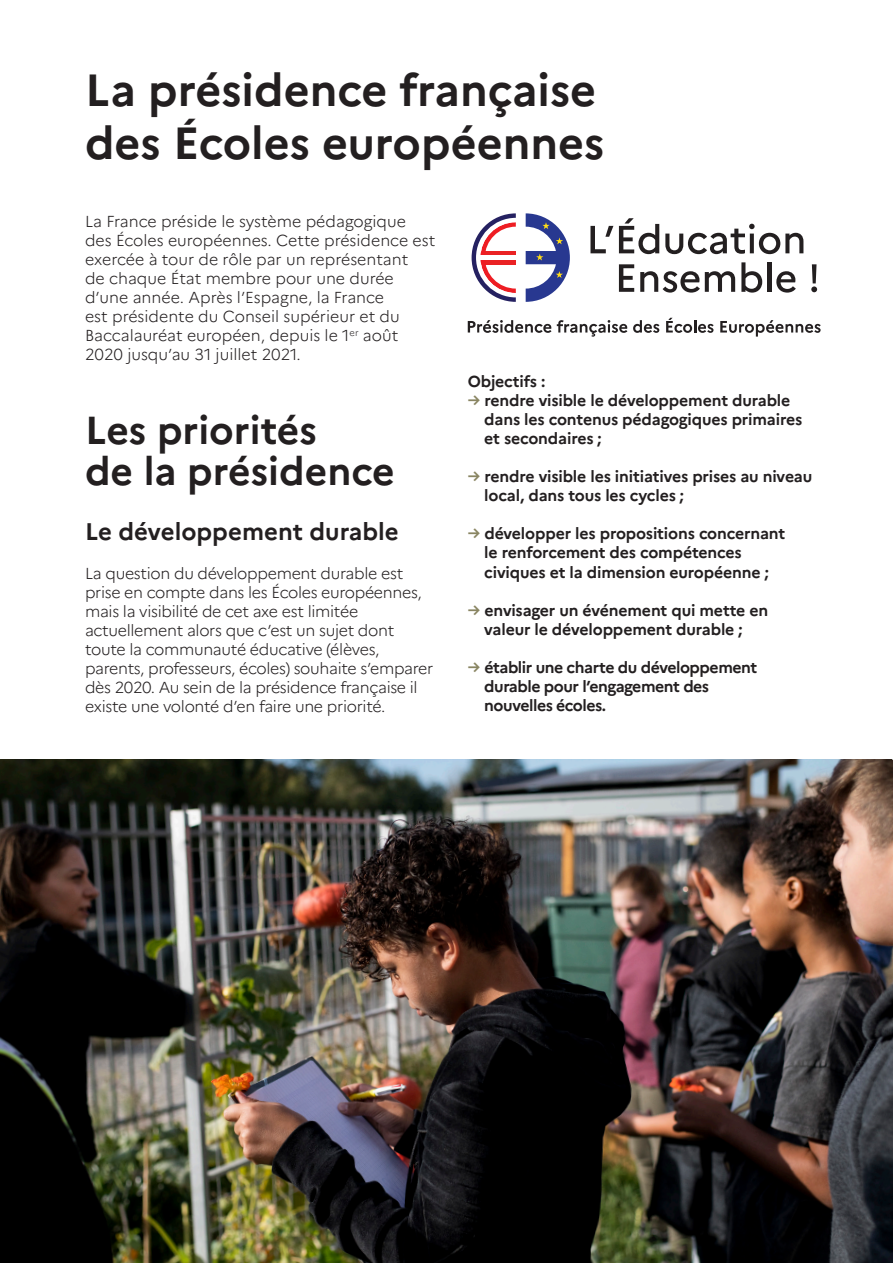
<style>
.page{position:relative;width:893px;height:1263px;background:#fff}
.page>*{position:absolute;margin:0;border:0;box-sizing:border-box;transform-origin:0 0}
.TITRE{font:700 45px "Marianne";color:#231f20}
.TITRE-2{font:700 39px "Marianne";color:#231f20}
.SOUSTITRE{font:700 24px "Marianne";color:#231f20}
.TXT_courant{font:700 15.9px "Marianne";letter-spacing:-.01em;color:#231f20}
.TXT_courant-2{font:300 15.9px/19px "Marianne";letter-spacing:-.02em;color:#231f20}
.TXT_courant-3{font:300 15.9px/19px "Marianne";color:#231f20}
.TXT_courant-4{font:700 15.9px "Marianne";letter-spacing:-.03em;color:#231f20}
.s1{color:#898562}
</style>
<div class="page">
<img style="left:0;top:759px;width:893px;height:504px">
<svg style="left:468px;top:320px;width:83px;height:13px"></svg>
<svg style="left:557px;top:320px;width:70px;height:17px"></svg>
<svg style="left:633px;top:320px;width:26px;height:13px"></svg>
<svg style="left:666px;top:318px;width:48px;height:15px"></svg>
<svg style="left:720px;top:320px;width:101px;height:17px"></svg>
<svg style="left:590px;top:226px;width:23px;height:27px"></svg>
<svg style="left:619px;top:218px;width:40px;height:36px"></svg>
<svg style="left:665px;top:224px;width:138px;height:30px"></svg>
<svg style="left:619px;top:264px;width:15px;height:28px"></svg>
<svg style="left:640px;top:271px;width:95px;height:22px"></svg>
<svg style="left:741px;top:262px;width:21px;height:31px"></svg>
<hr style="left:767px;top:262px;width:4px;height:30px;background:#231f20">
<svg style="left:776px;top:271px;width:20px;height:22px"></svg>
<svg style="left:811px;top:264px;width:6px;height:28px"></svg>
<svg style="left:472px;top:213px;width:44px;height:89px"></svg>
<div style="left:480px;top:255px;width:36px;height:5px;background:#fff"></div>
<svg style="left:526px;top:213px;width:44px;height:89px"></svg>
<p class="TITRE" style="left:85px;top:63px;width:513px">La présidence française</p>
<p class="TITRE" style="left:85px;top:115px;width:521px">des Écoles européennes</p>
<p class="TXT_courant-3" style="left:85px;top:212px;width:352px">La France préside le système pédagogique des Écoles européennes. Cette présidence est exercée à tour de rôle par un représentant<br>de chaque État membre pour une durée d’une année. Après l’Espagne, la France<br>est présidente du Conseil supérieur et du Baccalauréat européen, depuis le 1<sup>er</sup> août 2020 jusqu’au 31 juillet 2021.</p>
<p class="TITRE-2" style="left:85px;top:406px;width:234px">Les priorités</p>
<p class="TITRE-2" style="left:85px;top:447px;width:311px">de la présidence</p>
<p class="SOUSTITRE" style="left:85px;top:517px;width:315px">Le développement durable</p>
<p class="TXT_courant-2" style="left:85px;top:563px;width:350px">La question du développement durable est prise en compte dans les Écoles européennes, mais la visibilité de cet axe est limitée actuellement alors que c’est un sujet dont toute la communauté éducative (élèves, parents, professeurs, écoles) souhaite s’emparer dès 2020. Au sein de la présidence française il existe une volonté d’en faire une priorité.</p>
<p class="TXT_courant" style="left:468px;top:371px;width:79px">Objectifs :</p>
<p class="TXT_courant" style="left:468px;top:390px;width:324px"><span class="s1">→</span> rendre visible le développement durable</p>
<p class="TXT_courant" style="left:484px;top:410px;width:320px">dans les contenus pédagogiques primaires</p>
<p class="TXT_courant" style="left:484px;top:429px;width:119px">et secondaires ;</p>
<p class="TXT_courant" style="left:468px;top:467px;width:346px"><span class="s1">→</span> rendre visible les initiatives prises au niveau</p>
<p class="TXT_courant" style="left:484px;top:486px;width:201px">local, dans tous les cycles ;</p>
<p class="TXT_courant" style="left:468px;top:524px;width:319px"><span class="s1">→</span> développer les propositions concernant</p>
<p class="TXT_courant" style="left:484px;top:543px;width:259px">le renforcement des compétences</p>
<p class="TXT_courant" style="left:484px;top:562px;width:286px">civiques et la dimension européenne ;</p>
<p class="TXT_courant" style="left:468px;top:600px;width:302px"><span class="s1">→</span> envisager un événement qui mette en</p>
<p class="TXT_courant" style="left:484px;top:619px;width:260px">valeur le développement durable ;</p>
<p class="TXT_courant-4" style="left:468px;top:658px;width:291px"><span class="s1">→</span> établir une charte du développement</p>
<p class="TXT_courant-4" style="left:484px;top:677px;width:226px">durable pour l’engagement des</p>
<p class="TXT_courant-4" style="left:484px;top:696px;width:123px">nouvelles écoles.</p>
</div>
